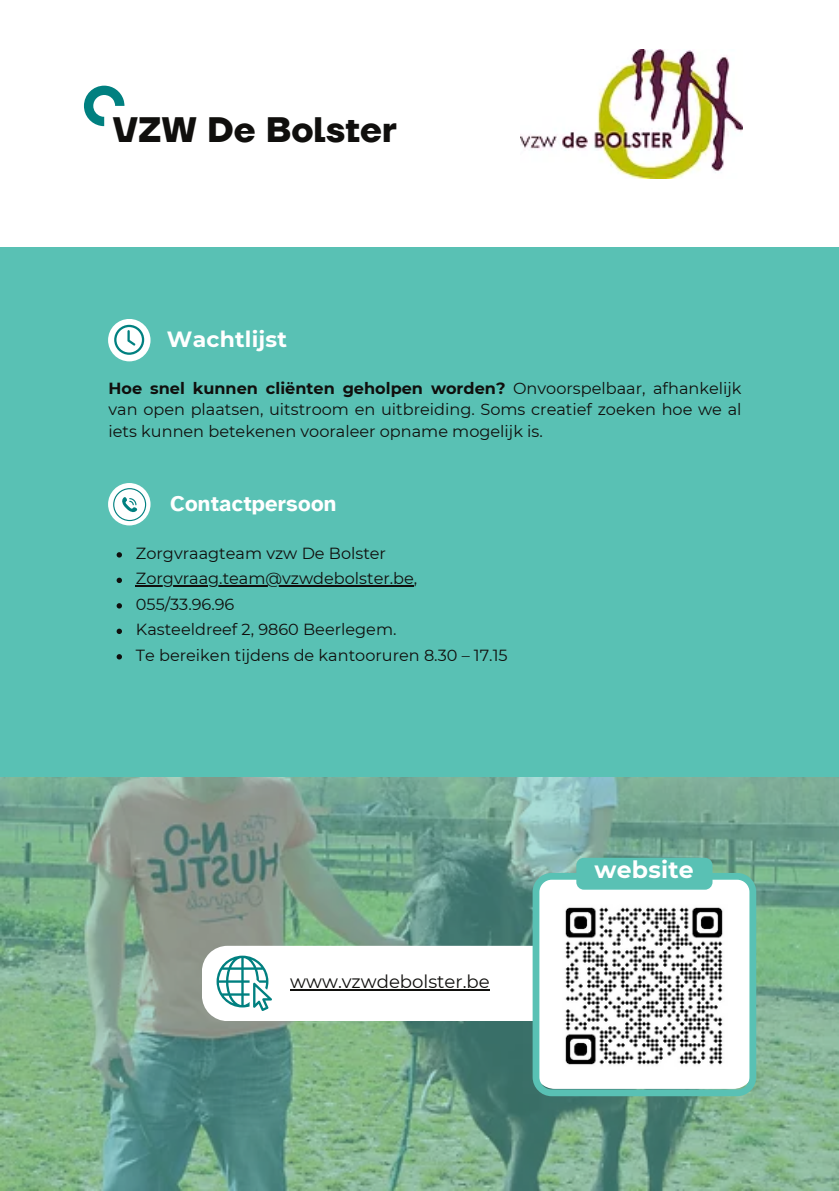
<style>
.page{position:relative;width:839px;height:1191px;background:#fff}
.page>*{position:absolute;margin:0;border:0;box-sizing:border-box;transform-origin:0 0}
.t1{font:700 35.2px "TT Firs Neue";color:#100f0d}
.t2{font:700 23.6px "Montserrat";letter-spacing:.01em;color:#fff}
.t3{font:700 22px "Atkinson Hyperlegible";letter-spacing:.01em;color:#fff}
.t4{font:700 22px "Montserrat";letter-spacing:.01em;color:#fff}
.t5{font:18px "Montserrat";color:#100f0d}
.t6{font:16px/21.4px "Montserrat";color:#100f0d;text-align:justify}
.s1{font-weight:700}
</style>
<div class="page">
<svg style="left:84px;top:86px;width:40px;height:40px"></svg>
<svg style="left:0;top:777px;width:838px;height:414px;background:#75a28b"></svg>
<div style="left:0;top:247px;width:838px;height:530px;background:#59c1b4"></div>
<div style="left:108px;top:319px;width:42px;height:42px;background:#fff;border-radius:50%"></div>
<svg style="left:114px;top:325px;width:30px;height:30px"></svg>
<div style="left:108px;top:483px;width:42px;height:42px;background:#fff;border-radius:50%"></div>
<svg style="left:113px;top:488px;width:33px;height:33px"></svg>
<svg style="left:202px;top:946px;width:330px;height:75px"></svg>
<img style="left:520px;top:50px;width:222px;height:129px">
<svg style="left:532px;top:873px;width:224px;height:223px"></svg>
<div style="left:576px;top:858px;width:136px;height:32px;background:#59c1b4;border-radius:8px"></div>
<img style="left:552px;top:891px;width:184px;height:189px">
<svg style="left:117px;top:552px;width:5px;height:6px"></svg>
<svg style="left:117px;top:578px;width:5px;height:5px"></svg>
<hr style="left:136px;top:586px;width:278px;height:1px;background:#100f0d">
<svg style="left:117px;top:603px;width:5px;height:6px"></svg>
<svg style="left:117px;top:629px;width:5px;height:5px"></svg>
<svg style="left:117px;top:654px;width:5px;height:6px"></svg>
<hr style="left:290px;top:989px;width:199px;height:2px;background:#100f0d">
<p class="t1" style="left:113px;top:108px;width:285px">VZW De Bolster</p>
<p class="t4" style="left:167px;top:326px;width:122px">Wachtlijst</p>
<p class="t6" style="left:109px;top:378px;width:634px"><span class="s1">Hoe snel kunnen cliënten geholpen worden?</span> Onvoorspelbaar, afhankelijk van open plaatsen, uitstroom en uitbreiding. Soms creatief zoeken hoe we al iets kunnen betekenen vooraleer opname mogelijk is.</p>
<p class="t3" style="left:170px;top:490px;width:168px">Contactpersoon</p>
<p class="t6" style="left:136px;top:542px;width:252px">Zorgvraagteam vzw De Bolster</p>
<p class="t6" style="left:136px;top:568px;width:283px">Zorgvraag.team@vzwdebolster.be,</p>
<p class="t6" style="left:136px;top:593px;width:100px">055/33.96.96</p>
<p class="t6" style="left:136px;top:619px;width:262px">Kasteeldreef 2, 9860 Beerlegem.</p>
<p class="t6" style="left:136px;top:644px;width:373px">Te bereiken tijdens de kantooruren 8.30 – 17.15</p>
<p class="t5" style="left:290px;top:971px;width:201px">www.vzwdebolster.be</p>
<p class="t2" style="left:594px;top:856px;width:101px">website</p>
</div>
